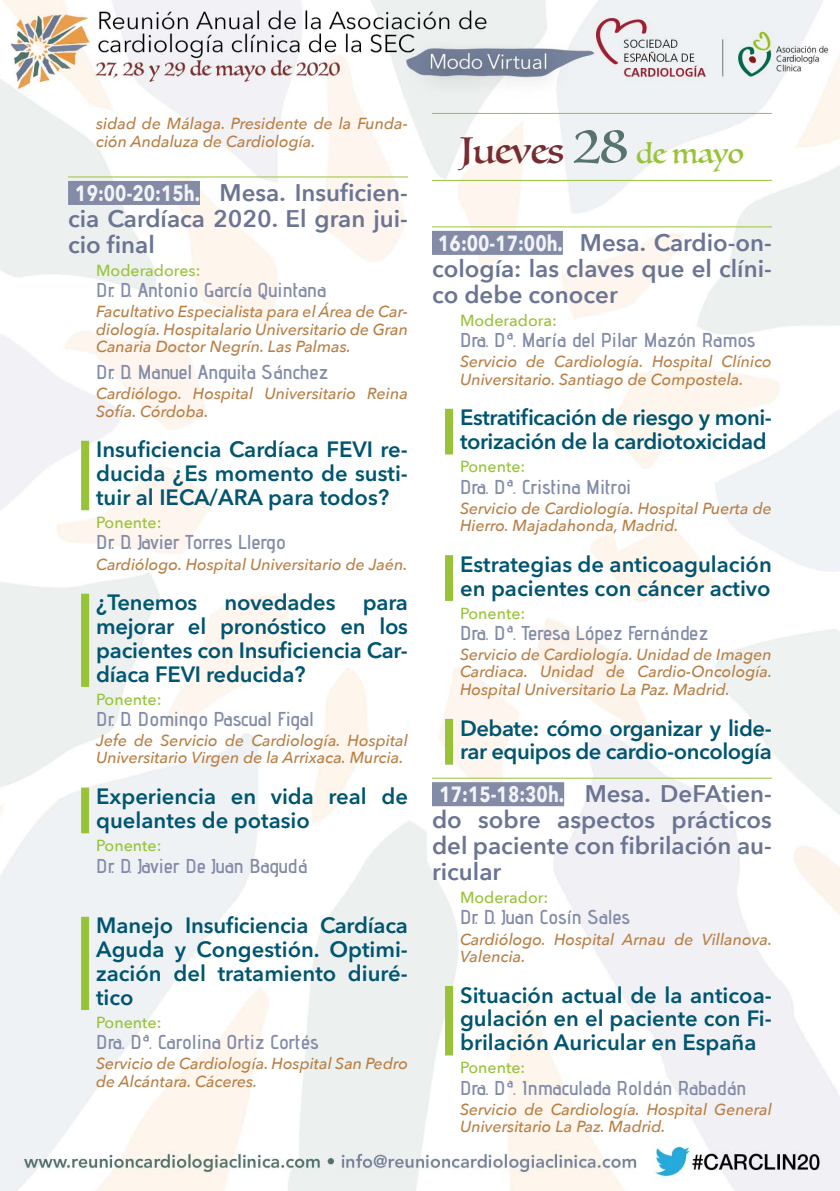
<style>
.page{position:relative;width:840px;height:1191px;background:#fff}
.page>*{position:absolute;margin:0;border:0;box-sizing:border-box;transform-origin:0 0}
.t1{font:36px "Luminari";color:#762d32}
.t2{font:600 24px/25.8px "Avenir Next";color:#6b7593;text-align:justify}
.t3{font:600 22px/23.8px "Avenir Next LT Pro";color:#005570;text-align:justify}
.t4{font:600 22px/23.8px "Avenir Next LT Pro";letter-spacing:-.02em;color:#005570}
.t5{font:600 20px "Advent Pro";color:#838ba7}
.t6{font:italic 500 16px/17.2px "Avenir Next";color:#b87e44}
.t7{font:500 16px "Avenir Next";color:#98c339}
.s1{font-weight:700;font-size:22px;color:#f3f4f7}
.s2{font-size:50px;color:#57736f}
.s3{font-size:28px;color:#98c339}
</style>
<div class="page">
<img style="left:0;top:0;width:839px;height:1191px">
<hr style="left:68px;top:176px;width:340px;height:1px;background:#98c339">
<div style="left:68px;top:181px;width:132px;height:24px;background:#838ba7"></div>
<div style="left:81px;top:441px;width:8px;height:69px;background:#98c339"></div>
<div style="left:81px;top:593px;width:8px;height:94px;background:#98c339"></div>
<div style="left:81px;top:787px;width:8px;height:46px;background:#98c339"></div>
<div style="left:81px;top:916px;width:8px;height:94px;background:#98c339"></div>
<hr style="left:432px;top:180px;width:339px;height:1px;background:#98c339">
<hr style="left:432px;top:113px;width:339px;height:1px;background:#98c339">
<hr style="left:432px;top:226px;width:339px;height:1px;background:#98c339">
<div style="left:432px;top:231px;width:130px;height:24px;background:#838ba7"></div>
<div style="left:445px;top:409px;width:8px;height:45px;background:#98c339"></div>
<div style="left:445px;top:555px;width:8px;height:46px;background:#98c339"></div>
<div style="left:445px;top:719px;width:8px;height:45px;background:#98c339"></div>
<hr style="left:432px;top:777px;width:339px;height:1px;background:#98c339">
<div style="left:432px;top:782px;width:132px;height:24px;background:#838ba7"></div>
<div style="left:445px;top:986px;width:8px;height:69px;background:#98c339"></div>
<p class="t6" style="left:96px;top:115px;width:313px">sidad de Málaga. Presidente de la Funda&shy;ción Andaluza de Cardiología.</p>
<h2 class="t2" style="left:68px;top:180px;width:341px"><span class="s1">19:00-20:15h.</span> Mesa. Insuficien&shy;cia Cardíaca 2020. El gran jui&shy;cio final</h2>
<p class="t7" style="left:96px;top:260px;width:106px">Moderadores:</p>
<p class="t5" style="left:96px;top:278px;width:231px">Dr. D. Antonio García Quintana</p>
<p class="t6" style="left:96px;top:303px;width:313px;text-align:justify">Facultativo Especialista para el Área de Car&shy;diología. Hospitalario Universitario de Gran Canaria Doctor Negrín. Las Palmas.</p>
<p class="t5" style="left:96px;top:360px;width:233px">Dr. D. Manuel Anguita Sánchez</p>
<p class="t6" style="left:96px;top:385px;width:313px">Cardiólogo. Hospital Universitario Reina<br>Sofía. Córdoba.</p>
<h3 class="t3" style="left:96px;top:437px;width:313px">Insuficiencia Cardíaca FEVI re&shy;ducida ¿Es momento de susti&shy;tuir al IECA/ARA para todos?</h3>
<p class="t7" style="left:96px;top:512px;width:67px">Ponente:</p>
<p class="t5" style="left:96px;top:530px;width:191px">Dr. D. Javier Torres Llergo</p>
<p class="t6" style="left:96px;top:555px;width:313px">Cardiólogo. Hospital Universitario de Jaén.</p>
<h3 class="t3" style="left:96px;top:590px;width:313px">¿Tenemos novedades para mejorar el pronóstico en los pacientes con Insuficiencia Car&shy;díaca FEVI reducida?</h3>
<p class="t7" style="left:96px;top:689px;width:67px">Ponente:</p>
<p class="t5" style="left:96px;top:707px;width:219px">Dr. D. Domingo Pascual Figal</p>
<p class="t6" style="left:96px;top:732px;width:313px">Jefe de Servicio de Cardiología. Hospital<br>Universitario Virgen de la Arrixaca. Murcia.</p>
<h3 class="t3" style="left:96px;top:784px;width:313px">Experiencia en vida real de quelantes de potasio</h3>
<p class="t7" style="left:96px;top:835px;width:67px">Ponente:</p>
<p class="t5" style="left:96px;top:853px;width:212px">Dr. D. Javier De Juan Bagudá</p>
<h3 class="t3" style="left:96px;top:913px;width:313px">Manejo Insuficiencia Cardíaca Aguda y Congestión. Optimi&shy;zación del tratamiento diuré- tico</h3>
<p class="t7" style="left:96px;top:1012px;width:67px">Ponente:</p>
<p class="t5" style="left:96px;top:1030px;width:224px">Dra. Dª. Carolina Ortiz Cortés</p>
<p class="t6" style="left:96px;top:1055px;width:313px">Servicio de Cardiología. Hospital San Pedro de Alcá ntara. Cá ceres.</p>
<h1 class="t1" style="left:459px;top:119px;width:285px">Jueves <span class="s2">28</span> <span class="s3">de mayo</span></h1>
<h2 class="t2" style="left:432px;top:229px;width:341px"><span class="s1">16:00-17:00h.</span> Mesa. Cardio-on&shy;cología: las claves que el clíni&shy;co debe conocer</h2>
<p class="t7" style="left:460px;top:310px;width:98px">Moderadora:</p>
<p class="t5" style="left:460px;top:328px;width:297px">Dra. Dª. María del Pilar Mazón Ramos</p>
<p class="t6" style="left:460px;top:353px;width:313px">Servicio de Cardiología. Hospital Clínico<br>Universitario. Santiago de Compostela.</p>
<h3 class="t4" style="left:460px;top:405px;width:313px">Estratificación de riesgo y moni&shy;torización de la cardiotoxicidad</h3>
<p class="t7" style="left:460px;top:457px;width:67px">Ponente:</p>
<p class="t5" style="left:460px;top:474px;width:173px">Dra. Dª. Cristina Mitroi</p>
<p class="t6" style="left:460px;top:499px;width:313px">Servicio de Cardiología. Hospital Puerta de<br>Hierro. Majadahonda, Madrid.</p>
<h3 class="t3" style="left:460px;top:552px;width:313px">Estrategias de anticoagulación en pacientes con cáncer activo</h3>
<p class="t7" style="left:460px;top:603px;width:67px">Ponente:</p>
<p class="t5" style="left:460px;top:621px;width:249px">Dra. Dª. Teresa López Fernández</p>
<p class="t6" style="left:460px;top:646px;width:313px;text-align:justify">Servicio de Cardiología. Unidad de Imagen Cardiaca. Unidad de Cardio-Oncología.<br>Hospital Universitario La Paz. Madrid.</p>
<h3 class="t4" style="left:460px;top:715px;width:313px">Debate: cómo organizar y lide&shy;rar equipos de cardio-oncología</h3>
<h2 class="t2" style="left:432px;top:781px;width:341px;text-indent:8px"><span class="s1">17:15-18:30h.</span> Mesa. DeFAtien&shy;do sobre aspectos prácticos del paciente con fibrilación au&shy;ricular</h2>
<p class="t7" style="left:460px;top:887px;width:90px">Moderador:</p>
<p class="t5" style="left:460px;top:905px;width:172px">Dr. D. Juan Cosín Sales</p>
<p class="t6" style="left:460px;top:930px;width:313px">Cardiólogo. Hospital Arnau de Villanova.<br>Valencia.</p>
<h3 class="t3" style="left:460px;top:982px;width:313px">Situación actual de la anticoa&shy;gulación en el paciente con Fi&shy;brilación Auricular en España</h3>
<p class="t7" style="left:460px;top:1057px;width:67px">Ponente:</p>
<p class="t5" style="left:460px;top:1075px;width:288px">Dra. Dª. Inmaculada Roldán Rabadán</p>
<p class="t6" style="left:460px;top:1100px;width:313px">Servicio de Cardiología. Hospital General<br>Universitario La Paz. Madrid.</p>
</div>
